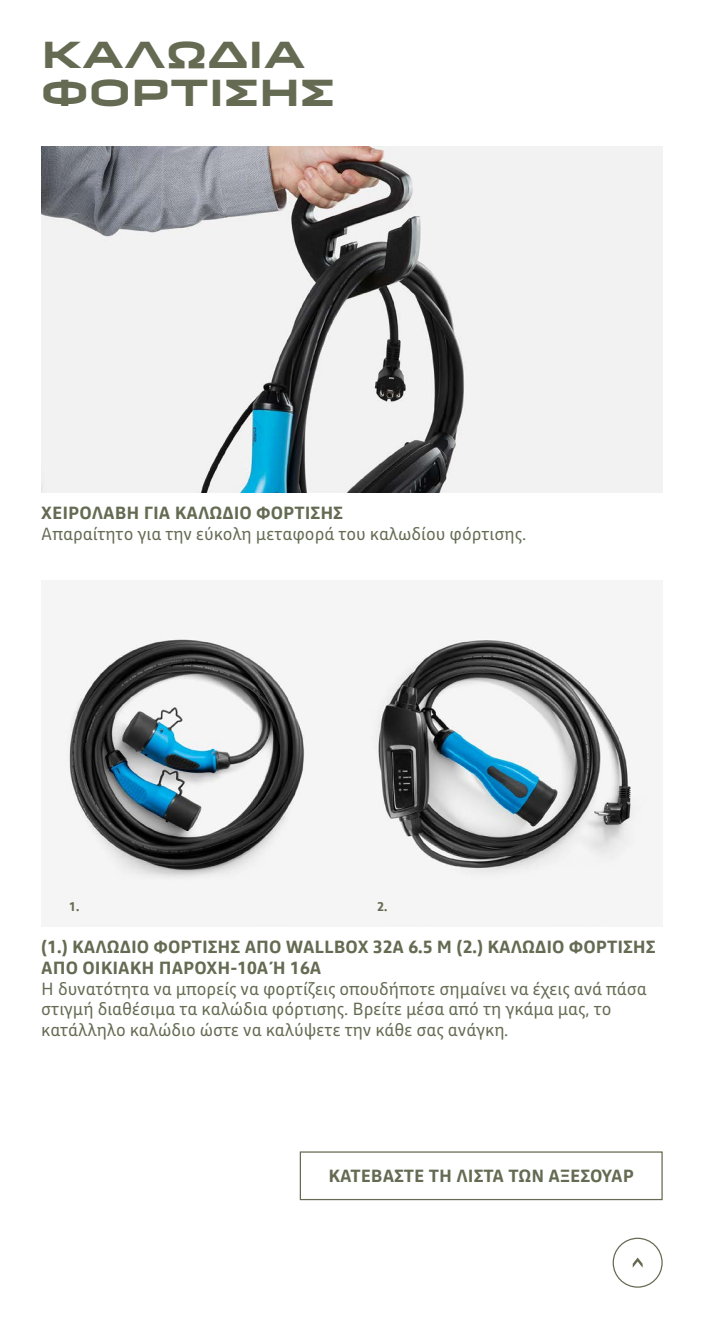
<style>
.page{position:relative;width:704px;height:1329px;background:#fff}
.page>*{position:absolute;margin:0;border:0;box-sizing:border-box;transform-origin:0 0}
.t1{font:700 35px/38.1px "Dacia Block Extended";color:#646b52}
.t2{font:17.5px/20.6px "Read";color:#646b52}
.t3{font:700 17.5px/20.6px "Read";color:#646b52}
.t4{font:700 12.5px "Read";color:#646b52}
</style>
<div class="page">
<img style="left:41px;top:147px;width:621px;height:346px">
<img style="left:65px;top:635px;width:582px;height:291px">
<svg style="left:632px;top:1257px;width:10px;height:10px"></svg>
<div style="left:612px;top:1237px;width:50px;height:50px;border:1px solid #646b52;border-radius:50%"></div>
<div style="left:299px;top:1151px;width:363px;height:49px;border:1px solid #646b52"></div>
<h1 class="t1" style="left:41px;top:36px;width:295px">ΚΑΛΩΔΙΑ<br>ΦΟΡΤΙΣΗΣ</h1>
<p class="t3" style="left:41px;top:502px;width:303px">ΧΕΙΡΟΛΑΒΗ ΓΙΑ ΚΑΛΩΔΙΟ ΦΟΡΤΙΣΗΣ</p>
<p class="t2" style="left:41px;top:523px;width:486px">Απαραίτητο για την εύκολη μεταφορά του καλωδίου φόρτισης.</p>
<p class="t4" style="left:69px;top:898px;width:12px">1.</p>
<p class="t4" style="left:377px;top:898px;width:12px">2.</p>
<p class="t3" style="left:41px;top:936px;width:615px">(1.) ΚΑΛΩΔΙΟ ΦΟΡΤΙΣΗΣ ΑΠΟ WALLBOX 32A 6.5 M (2.) ΚΑΛΩΔΙΟ ΦΟΡΤΙΣΗΣ<br>ΑΠΟ ΟΙΚΙΑΚΗ ΠΑΡΟΧΗ-10A Ή 16A</p>
<p class="t2" style="left:41px;top:977px;width:606px">Η δυνατότητα να μπορείς να φορτίζεις οπουδήποτε σημαίνει να έχεις ανά πάσα στιγμή διαθέσιμα τα καλώδια φόρτισης. Βρείτε μέσα από τη γκάμα μας, το κατάλληλο καλώδιο ώστε να καλύψετε την κάθε σας ανάγκη.</p>
<p class="t3" style="left:328px;top:1165px;width:307px">ΚΑΤΕΒΑΣΤΕ ΤΗ ΛΙΣΤΑ ΤΩΝ ΑΞΕΣΟΥΑΡ</p>
</div>
